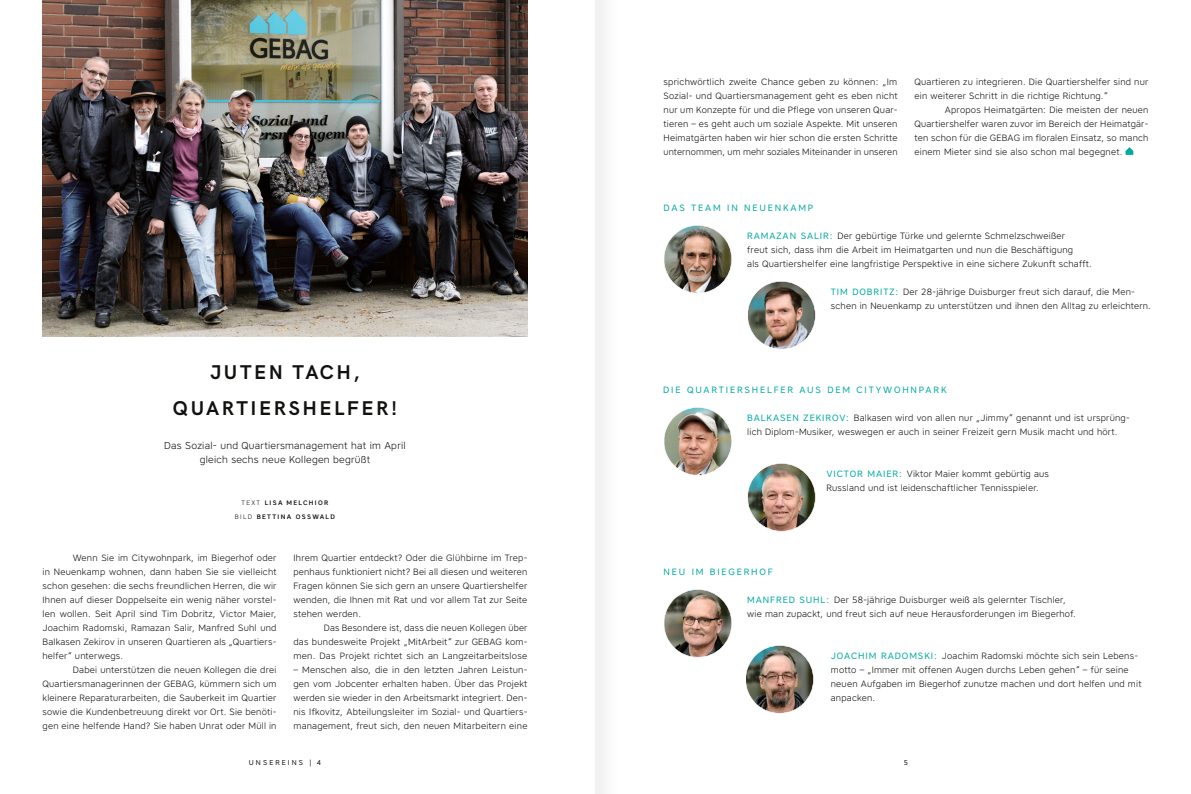
<style>
.page{position:relative;width:1191px;height:794px;background:#fff}
.page>*{position:absolute;margin:0;border:0;box-sizing:border-box;transform-origin:0 0}
.t1{font:700 20px/36px "HK Grotesk";letter-spacing:.125em;color:#11110f;text-align:center}
.t2{font:300 10px/14px "Core Sans A35";letter-spacing:.025em;color:#11110f;text-align:center}
.t3{font:300 9.1px/14px "Core Sans A35";letter-spacing:.025em;color:#11110f;text-align:justify}
.t4{font:9.1px "Core Sans A45";letter-spacing:.2em;color:#00a9a2}
.t5{font:7px "Core Sans A45";letter-spacing:.3em;color:#11110f}
.t6{font:500 6.5px/14px "Core Sans A55";letter-spacing:.2em;color:#11110f;text-align:center}
.s1{font-family:"Core Sans A45";font-weight:400;color:#00a9a2}
.s2{font-family:"Core Sans A35";font-weight:300}
</style>
<div class="page">
<svg style="left:1125px;top:147px;width:8px;height:8px"></svg>
<img style="left:43px;top:0;width:484px;height:337px">
<img style="left:664px;top:225px;width:68px;height:68px">
<img style="left:664px;top:407px;width:68px;height:68px">
<img style="left:664px;top:589px;width:68px;height:68px">
<img style="left:748px;top:281px;width:67px;height:68px">
<img style="left:747px;top:463px;width:68px;height:68px">
<img style="left:746px;top:645px;width:68px;height:68px">
<div style="left:595px;top:0;width:22px;height:794px;background:#f6f6f6"></div>
<p class="t3" style="left:663px;top:74px;width:235px">sprichwörtlich zweite Chance geben zu können: „Im Sozial- und Quartiersmanagement geht es eben nicht nur um Konzepte für und die Pflege von unseren Quar&shy;tieren – es geht auch um soziale Aspekte. Mit unseren Heimatgärten haben wir hier schon die ersten Schritte unternommen, um mehr soziales Miteinander in unseren</p>
<p class="t3" style="left:914px;top:74px;width:235px">Quartieren zu integrieren. Die Quartiershelfer sind nur ein weiterer Schritt in die richtige Richtung.“</p>
<p class="t3" style="left:914px;top:102px;width:235px;text-indent:30px">Apropos Heimatgärten: Die meisten der neuen Quartiershelfer waren zuvor im Bereich der Heimatgär&shy;ten schon für die GEBAG im floralen Einsatz, so manch einem Mieter sind sie also schon mal begegnet.</p>
<p class="t4" style="left:663px;top:202px;width:151px">DAS TEAM IN NEUENKAMP</p>
<p class="t3" style="left:747px;top:228px;width:346px;text-align:left"><span class="s1">RAMAZAN SALIR:</span> Der gebürtige Türke und gelernte Schmelzschweißer<br>freut sich, dass ihm die Arbeit im Heimatgarten und nun die Beschäftigung<br>als Quartiershelfer eine langfristige Perspektive in eine sichere Zukunft schafft.</p>
<h1 class="t1" style="left:173px;top:352px;width:226px">JUTEN TACH,<br>QUARTIERSHELFER!</h1>
<p class="t2" style="left:164px;top:438px;width:243px">Das Sozial- und Quartiersmanagement hat im April gleich sechs neue Kollegen begrüßt</p>
<p class="t6" style="left:235px;top:495px;width:102px"><span class="s2">TEXT</span> LISA MELCHIOR<br><span class="s2">BILD</span> BETTINA OSSWALD</p>
<p class="t3" style="left:43px;top:550px;width:235px;text-indent:30px">Wenn Sie im Citywohnpark, im Biegerhof oder in Neuenkamp wohnen, dann haben Sie sie vielleicht schon gesehen: die sechs freundlichen Herren, die wir Ihnen auf dieser Doppelseite ein wenig näher vorstel&shy;len wollen. Seit April sind Tim Dobritz, Victor Maier, Joachim Radomski, Ramazan Salir, Manfred Suhl und Balkasen Zekirov in unseren Quartieren als „Quartiers&shy;helfer“ unterwegs.</p>
<p class="t3" style="left:43px;top:662px;width:235px;text-indent:30px">Dabei unterstützen die neuen Kollegen die drei Quartiersmanagerinnen der GEBAG, kümmern sich um kleinere Reparaturarbeiten, die Sauberkeit im Quartier sowie die Kundenbetreuung direkt vor Ort. Sie benöti&shy;gen eine helfende Hand? Sie haben Unrat oder Müll in</p>
<p class="t3" style="left:293px;top:550px;width:235px">Ihrem Quartier entdeckt? Oder die Glühbirne im Trep&shy;penhaus funktioniert nicht? Bei all diesen und weiteren Fragen können Sie sich gern an unsere Quartiershelfer wenden, die Ihnen mit Rat und vor allem Tat zur Seite stehen werden.</p>
<p class="t3" style="left:293px;top:620px;width:235px;text-indent:30px">Das Besondere ist, dass die neuen Kollegen über das bundesweite Projekt „MitArbeit“ zur GEBAG kom&shy;men. Das Projekt richtet sich an Langzeitarbeitslose</p>
<p class="t3" style="left:293px;top:662px;width:235px">– Menschen also, die in den letzten Jahren Leistun&shy;gen vom Jobcenter erhalten haben. Über das Projekt werden sie wieder in den Arbeitsmarkt integriert. Den&shy;nis Ifkovitz, Abteilungsleiter im Sozial- und Quartiers&shy;management, freut sich, den neuen Mitarbeitern eine</p>
<p class="t3" style="left:831px;top:284px;width:322px"><span class="s1">TIM DOBRITZ:</span> Der 28-jährige Duisburger freut sich darauf, die Men&shy;schen in Neuenkamp zu unterstützen und ihnen den Alltag zu erleichtern.</p>
<p class="t4" style="left:663px;top:384px;width:285px">DIE QUARTIERSHELFER AUS DEM CITYWOHNPARK</p>
<p class="t3" style="left:747px;top:410px;width:384px"><span class="s1">BALKASEN ZEKIROV:</span> Balkasen wird von allen nur „Jimmy“ genannt und ist ursprüng&shy;lich Diplom-Musiker, weswegen er auch in seiner Freizeit gern Musik macht und hört.</p>
<p class="t4" style="left:663px;top:566px;width:111px">NEU IM BIEGERHOF</p>
<p class="t3" style="left:826px;top:466px;width:224px"><span class="s1">VICTOR MAIER:</span> Viktor Maier kommt gebürtig aus<br>Russland und ist leidenschaftlicher Tennisspieler.</p>
<p class="t3" style="left:747px;top:592px;width:330px"><span class="s1">MANFRED SUHL:</span> Der 58-jährige Duisburger weiß als gelernter Tischler, wie man zupackt, und freut sich auf neue Herausforderungen im Biegerhof.</p>
<p class="t3" style="left:831px;top:648px;width:312px;text-align:left"><span class="s1">JOACHIM RADOMSKI:</span> Joachim Radomski möchte sich sein Lebens&shy;motto – „Immer mit offenen Augen durchs Leben gehen“ – für seine neuen Aufgaben im Biegerhof zunutze machen und dort helfen und mit anpacken.</p>
<p class="t5" style="left:249px;top:758px;width:74px">UNSEREINS | 4</p>
<p class="t5" style="left:904px;top:758px;width:6px">5</p>
</div>
